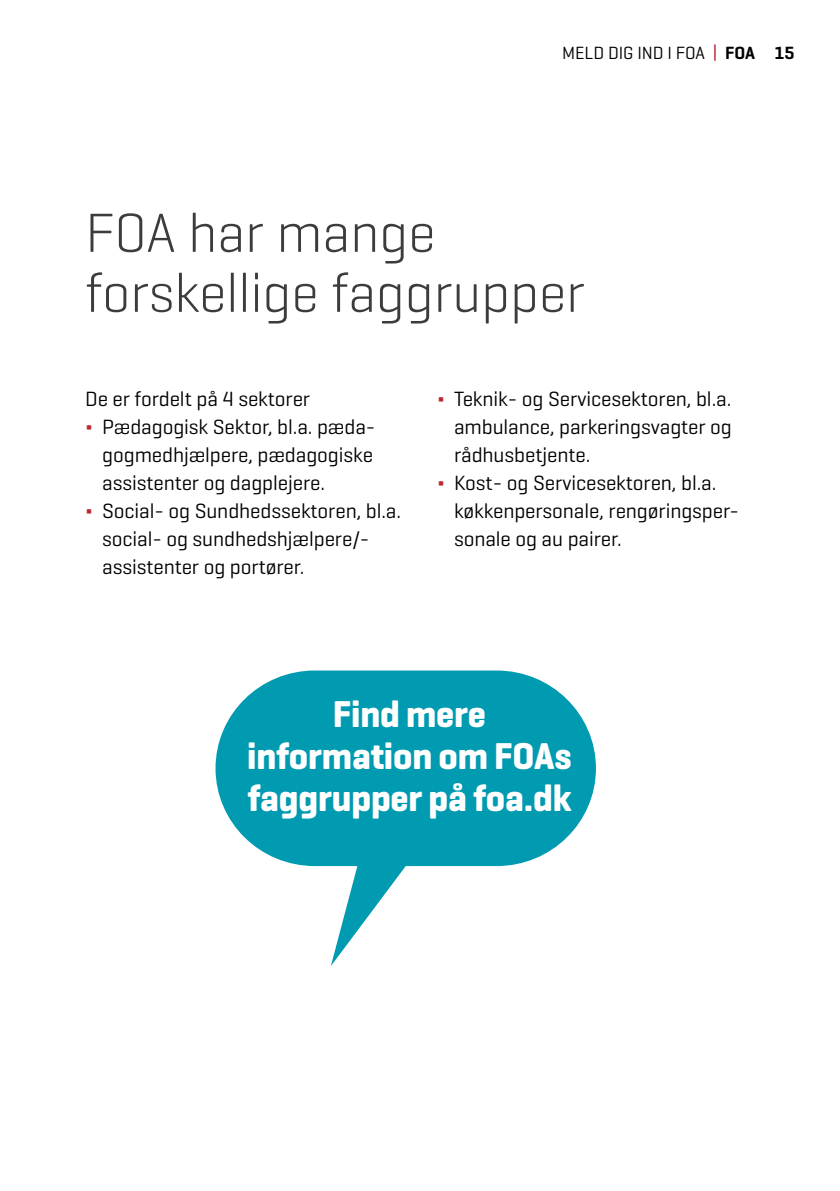
<style>
.page{position:relative;width:840px;height:1191px;background:#fff}
.page>*{position:absolute;margin:0;border:0;box-sizing:border-box;transform-origin:0 0}
.t1{font:300 56px/60px "Geogrotesque";letter-spacing:-.005em;color:#3c3c3b}
.t2{font:700 38px/42px "Geogrotesque";letter-spacing:-.005em;color:#fff;text-align:center;scale:.95 1}
.t3{font:21px "Geogrotesque";letter-spacing:-.005em;color:#000}
.t4{font:18px "Geogrotesque";letter-spacing:-.005em;color:#000}
.s1{color:#ae1122}
.s2{font-weight:600}
.s3{color:#ba2a30}
</style>
<div class="page">
<svg style="left:215px;top:670px;width:380px;height:296px;fill:#009bb1"></svg>
<p class="t4" style="left:562px;top:42px;width:234px">MELD DIG IND I FOA <span class="s1">|</span> <span class="s2">FOA 15</span></p>
<h1 class="t1" style="left:85px;top:201px;width:501px">FOA har mange forskellige faggrupper</h1>
<p class="t3" style="left:85px;top:386px;width:226px">De er fordelt på 4 sektorer</p>
<p class="t3" style="left:85px;top:414px;width:292px"><span class="s3">∆</span> Pædagogisk Sektor, bl.a. pæda-</p>
<p class="t3" style="left:102px;top:442px;width:272px">gogmedhjælpere, pædagogiske</p>
<p class="t3" style="left:102px;top:469px;width:224px">assistenter og dagplejere.</p>
<p class="t3" style="left:85px;top:497px;width:317px"><span class="s3">∆</span> Social- og Sundhedssektoren, bl.a.</p>
<p class="t3" style="left:102px;top:525px;width:269px">social- og sundhedshjælpere/-</p>
<p class="t3" style="left:102px;top:553px;width:204px">assistenter og portører.</p>
<p class="t3" style="left:437px;top:385px;width:296px"><span class="s3">∆</span> Teknik- og Servicesektoren, bl.a.</p>
<p class="t3" style="left:454px;top:413px;width:279px">ambulance, parkeringsvagter og</p>
<p class="t3" style="left:454px;top:441px;width:138px">rådhusbetjente.</p>
<p class="t3" style="left:437px;top:469px;width:281px"><span class="s3">∆</span> Kost- og Servicesektoren, bl.a.</p>
<p class="t3" style="left:454px;top:497px;width:286px">køkkenpersonale, rengøringsper-</p>
<p class="t3" style="left:454px;top:525px;width:169px">sonale og au pairer.</p>
<h2 class="t2" style="left:247px;top:693px;width:343px">Find mere information om FOAs faggrupper på foa.dk</h2>
</div>
